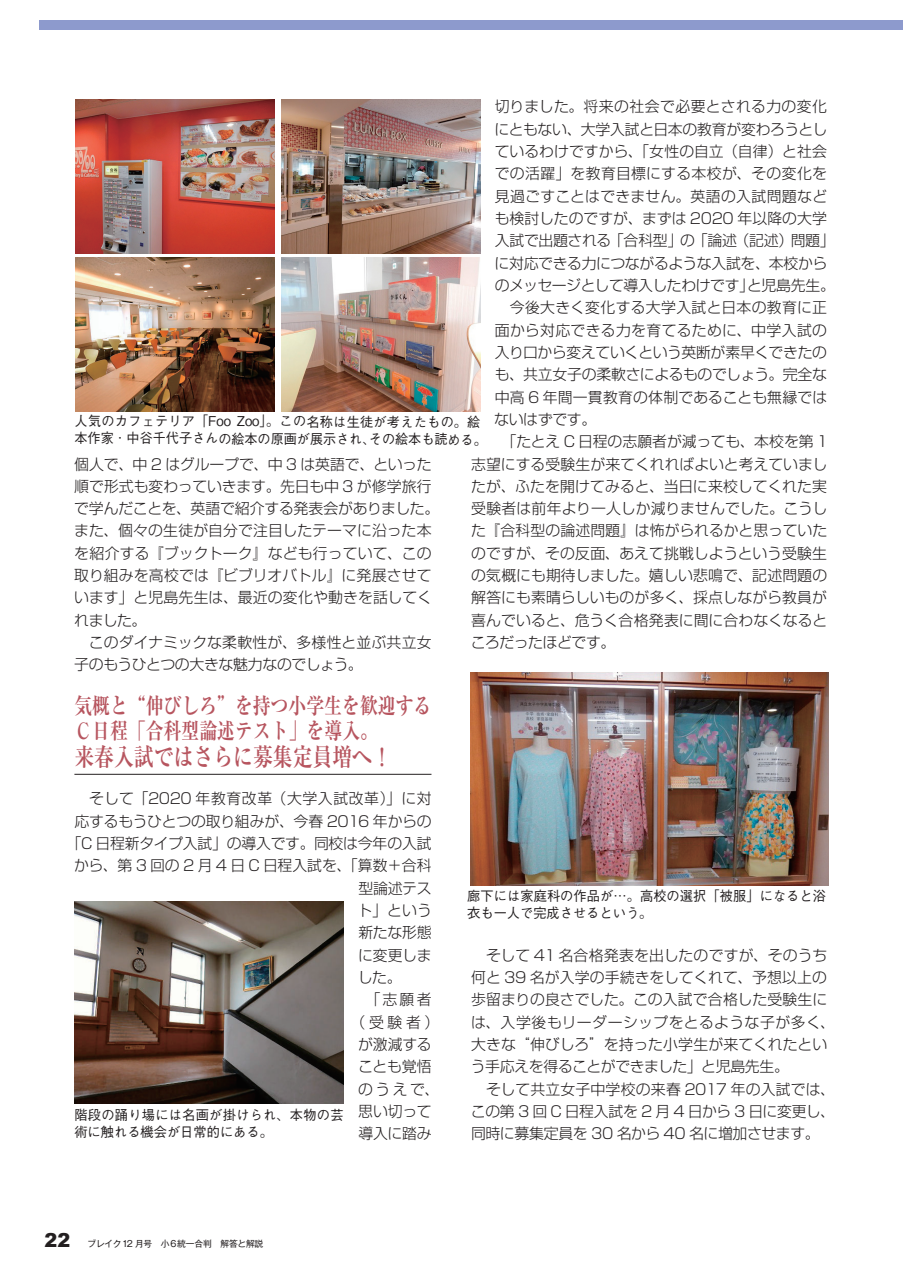
<style>
.page{position:relative;width:903px;height:1275px;background:#fff}
.page>*{position:absolute;margin:0;border:0;box-sizing:border-box;transform-origin:0 0}
.t1{font:700 24.85px "Ryumin Pro";color:#b7555f;scale:.8 1}
.t2{font:700 22.4px/24.8px "Ryumin Pro";color:#b7555f;scale:.8 1}
.t3{font:300 14.88px/22.4px "Shin Go Pro";letter-spacing:-.005em;color:#231f20}
.t4{font:300 14.88px "Shin Go Pro";letter-spacing:.02em;color:#231f20}
.t5{font:300 14.88px "Shin Go Pro";letter-spacing:-.03em;color:#231f20}
.t6{font:300 14.88px "Shin Go Pro";letter-spacing:-.025em;color:#231f20}
.t7{font:300 14.88px "Shin Go Pro";letter-spacing:.035em;color:#231f20}
.t8{font:300 14.88px "Shin Go Pro";letter-spacing:.025em;color:#231f20}
.t9{font:300 14.88px "Shin Go Pro";letter-spacing:-.035em;color:#231f20}
.t10{font:500 13.65px/17.3px "Gothic BBB Pro";letter-spacing:.005em;color:#231f20}
.t11{font:500 13.65px/17.5px "Gothic BBB Pro";letter-spacing:.005em;color:#231f20;scale:.96 1}
.t12{font:8.75px "Gothic MB101 Pro";letter-spacing:-.015em;color:#231f20}
.s1{font-family:"Arial";font-weight:900;font-size:19.25px}
</style>
<div class="page">
<div style="left:40px;top:20px;width:863px;height:10px;background:#8d9acd"></div>
<hr style="left:74px;top:774px;width:357px;height:1px;background:#231f20">
<img style="left:470px;top:672px;width:358px;height:213px">
<img style="left:76px;top:99px;width:198px;height:154px">
<img style="left:76px;top:258px;width:198px;height:154px">
<img style="left:282px;top:99px;width:198px;height:154px">
<img style="left:282px;top:258px;width:198px;height:154px">
<img style="left:75px;top:902px;width:269px;height:202px">
<p class="t8" style="left:495px;top:94px;width:334px">切りました。将来の社会で必要とされる力の変化</p>
<p class="t6" style="left:494px;top:117px;width:334px">にともない、大学入試と日本の教育が変わろうとし</p>
<p class="t3" style="left:495px;top:138px;width:334px">ているわけですから、「女性の自立（自律）と社会</p>
<p class="t4" style="left:495px;top:161px;width:334px">での活躍」を教育目標にする本校が、その変化を</p>
<p class="t4" style="left:495px;top:184px;width:334px">見過ごすことはできません。英語の入試問題など</p>
<p class="t3" style="left:495px;top:205px;width:334px">も検討したのですが、まずは 2020 年以降の大学</p>
<p class="t3" style="left:495px;top:228px;width:342px">入試で出題される「合科型」の「論述（記述）問題」</p>
<p class="t6" style="left:494px;top:251px;width:334px">に対応できる力につながるような入試を、本校から</p>
<p class="t5" style="left:495px;top:273px;width:342px">のメッセージとして導入したわけです」と児島先生。</p>
<p class="t4" style="left:510px;top:295px;width:319px">今後大きく変化する大学入試と日本の教育に正</p>
<p class="t4" style="left:495px;top:318px;width:334px">面から対応できる力を育てるために、中学入試の</p>
<p class="t5" style="left:495px;top:340px;width:334px">入り口から変えていくという英断が素早くできたの</p>
<p class="t3" style="left:495px;top:362px;width:334px">も、共立女子の柔軟さによるものでしょう。完全な</p>
<p class="t3" style="left:495px;top:384px;width:334px">中高 6 年間一貫教育の体制であることも無縁では</p>
<p class="t3" style="left:494px;top:406px;width:103px">ないはずです。</p>
<p class="t3" style="left:501px;top:428px;width:328px">「たとえ C 日程の志願者が減っても、本校を第 1</p>
<p class="t3" style="left:471px;top:451px;width:358px">志望にする受験生が来てくれればよいと考えていまし</p>
<p class="t3" style="left:471px;top:473px;width:357px">たが、ふたを開けてみると、当日に来校してくれた実</p>
<p class="t3" style="left:471px;top:495px;width:358px">受験者は前年より一人しか減りませんでした。こうし</p>
<p class="t3" style="left:471px;top:518px;width:357px">た『合科型の論述問題』は怖がられるかと思っていた</p>
<p class="t3" style="left:471px;top:540px;width:357px">のですが、その反面、あえて挑戦しようという受験生</p>
<p class="t3" style="left:471px;top:562px;width:357px">の気概にも期待しました。嬉しい悲鳴で、記述問題の</p>
<p class="t3" style="left:471px;top:585px;width:357px">解答にも素晴らしいものが多く、採点しながら教員が</p>
<p class="t3" style="left:471px;top:607px;width:358px">喜んでいると、危うく合格発表に間に合わなくなると</p>
<p class="t9" style="left:471px;top:630px;width:146px">ころだったほどです。</p>
<p class="t11" style="left:74px;top:411px;width:431px">人気のカフェテリア「Foo Zoo」。この名称は生徒が考えたもの。絵本作家･中谷千代子さんの絵本の原画が展示され、その絵本も読める。</p>
<p class="t3" style="left:74px;top:451px;width:367px">個人で、中 2 はグループで、中 3 は英語で、といった順で形式も変わっていきます。先日も中 3 が修学旅行で学んだことを、英語で紹介する発表会がありました。また、個々の生徒が自分で注目したテーマに沿った本を紹介する『ブックトーク』なども行っていて、この取り組みを高校では『ビブリオバトル』に発展させています」と児島先生は、最近の変化や動きを話してくれました。</p>
<p class="t3" style="left:74px;top:629px;width:359px;text-indent:15px">このダイナミックな柔軟性が、多様性と並ぶ共立女子のもうひとつの大きな魅力なのでしょう。</p>
<h2 class="t2" style="left:74px;top:692px;width:448px">気概と“伸びしろ”を持つ小学生を歓迎する<br>Ｃ日程「合科型論述テスト」を導入。</h2>
<h1 class="t1" style="left:74px;top:737px;width:398px">来春入試ではさらに募集定員増へ！</h1>
<p class="t7" style="left:89px;top:786px;width:344px">そして「2020 年教育改革（大学入試改革）」に対</p>
<p class="t3" style="left:74px;top:808px;width:359px">応するもうひとつの取り組みが、今春 2016 年からの</p>
<p class="t3" style="left:67px;top:830px;width:366px">「C 日程新タイプ入試」の導入です。同校は今年の入試</p>
<p class="t3" style="left:74px;top:853px;width:359px">から、第 3 回の 2 月 4 日 C 日程入試を、「算数＋合科</p>
<p class="t3" style="left:358px;top:875px;width:75px">型論述テス</p>
<p class="t3" style="left:357px;top:897px;width:76px">ト」という</p>
<p class="t3" style="left:358px;top:920px;width:75px">新たな形態</p>
<p class="t3" style="left:358px;top:942px;width:75px">に変更しま</p>
<p class="t3" style="left:358px;top:964px;width:45px">した。</p>
<p class="t3" style="left:365px;top:987px;width:68px">「志願者</p>
<p class="t3" style="left:350px;top:1009px;width:90px">（受験者）</p>
<p class="t3" style="left:358px;top:1031px;width:75px">が激減する</p>
<p class="t3" style="left:358px;top:1054px;width:75px">ことも覚悟</p>
<p class="t3" style="left:358px;top:1076px;width:83px">のうえで、</p>
<p class="t3" style="left:358px;top:1098px;width:75px">思い切って</p>
<p class="t3" style="left:358px;top:1120px;width:75px">導入に踏み</p>
<p class="t10" style="left:467px;top:885px;width:360px">廊下には家庭科の作品が…。高校の選択「被服」になると浴衣も一人で完成させるという。</p>
<p class="t3" style="left:471px;top:942px;width:366px;text-indent:15px">そして 41 名合格発表を出したのですが、そのうち何と 39 名が入学の手続きをしてくれて、予想以上の歩留まりの良さでした。この入試で合格した受験生には、入学後もリーダーシップをとるような子が多く、大きな“伸びしろ”を持った小学生が来てくれたという手応えを得ることができました」と児島先生。</p>
<p class="t3" style="left:471px;top:1076px;width:366px;text-align:justify;text-indent:15px">そして共立女子中学校の来春 2017 年の入試では、この第 3 回 C 日程入試を 2 月 4 日から 3 日に変更し、同時に募集定員を 30 名から 40 名に増加させます。</p>
<p class="t10" style="left:74px;top:1104px;width:271px">階段の踊り場には名画が掛けられ、本物の芸術に触れる機会が日常的にある。</p>
<p class="t12" style="left:45px;top:1236px;width:220px"><span class="s1">22</span>　　ブレイク12 月号　小6統一合判　解答と解説</p>
</div>
